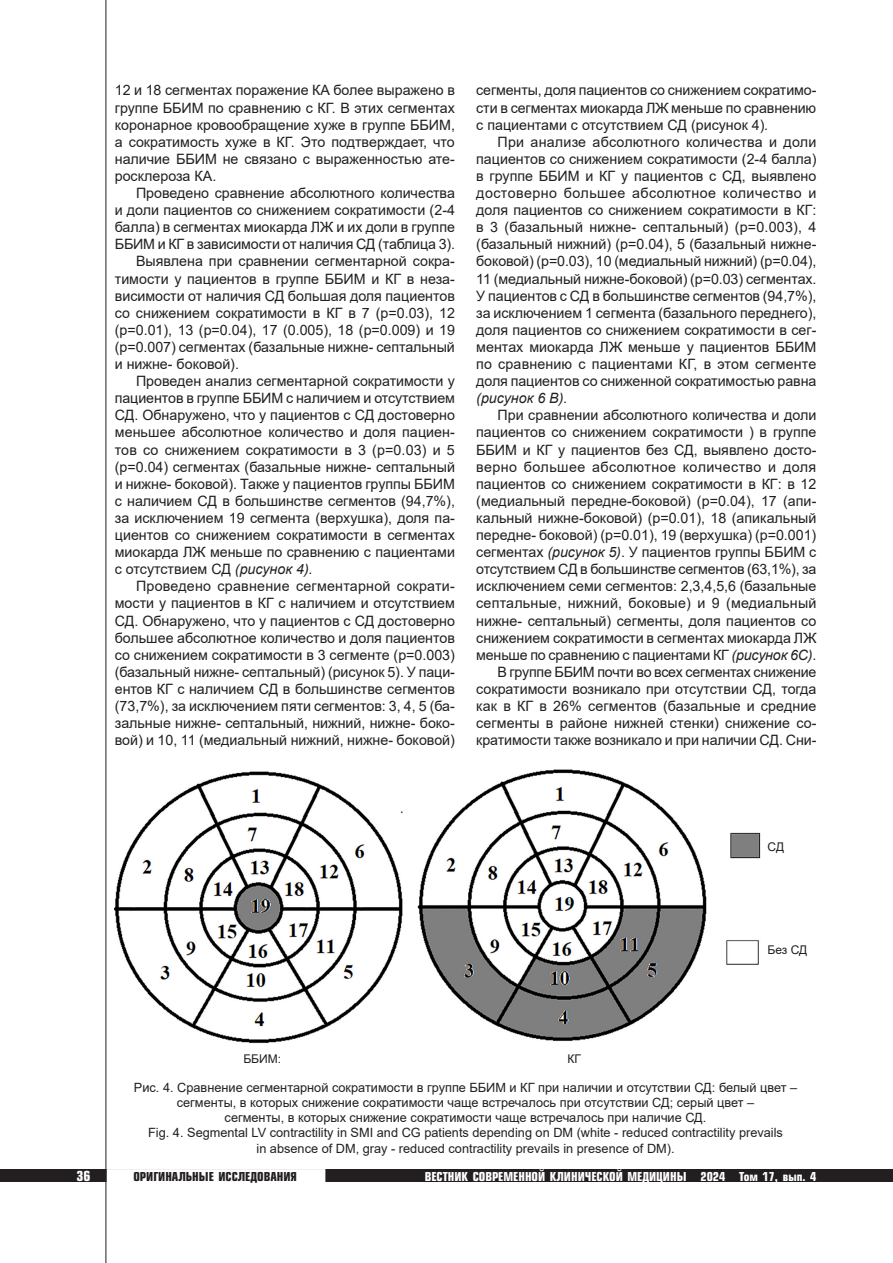
<style>
.page{position:relative;width:893px;height:1263px;background:#fff}
.page>*{position:absolute;margin:0;border:0;box-sizing:border-box;transform-origin:0 0}
.Основной_текст{font:14.25px/17.1px "Arial";color:#231f20;text-align:justify}
.t1{font:700 13.5px "Europe Cond";color:#fff}
.Рисунок-подпись{font:12.75px/15.3px "Arial";color:#231f20;text-align:center}
.t2{font:700 12px "Europe Cond";color:#fff}
.t3{font:700 12px "Europe Cond";color:#231f20}
.Рисунок-надпись{font:12px "Arial";color:#231f20}
.s1{font-style:italic}
</style>
<div class="page">
<div style="left:0;top:1169px;width:893px;height:13px;background:#231f20"></div>
<div style="left:107px;top:1169px;width:218px;height:13px;background:#fff;border:2px solid #fff"></div>
<hr style="left:106px;top:0;width:1px;height:1263px;background:#231f20">
<img style="left:115px;top:769px;width:646px;height:275px">
<p class="Основной_текст" style="left:115px;top:82px;width:342px">12 и 18 сегментах поражение КА более выражено в группе ББИМ по сравнению с КГ. В этих сегментах коронарное кровообращение хуже в группе ББИМ, а сократимость хуже в КГ. Это подтверждает, что наличие ББИМ не связано с выраженностью ате&shy;росклероза КА.</p>
<p class="Основной_текст" style="left:115px;top:184px;width:342px;text-indent:21px">Проведено сравнение абсолютного количества и доли пациентов со снижением сократимости (2-4 балла) в сегментах миокарда ЛЖ и их доли в группе ББИМ и КГ в зависимости от наличия СД (таблица 3).</p>
<p class="Основной_текст" style="left:115px;top:253px;width:342px;text-indent:21px">Выявлена при сравнении сегментарной сокра&shy;тимости у пациентов в группе ББИМ и КГ в неза&shy;висимости от наличия СД большая доля пациентов со снижением сократимости в КГ в 7 (р=0.03), 12 (р=0.01), 13 (р=0.04), 17 (0.005), 18 (р=0.009) и 19 (р=0.007) сегментах (базальные нижне- септальный и нижне- боковой).</p>
<p class="Основной_текст" style="left:115px;top:372px;width:342px;text-indent:21px">Проведен анализ сегментарной сократимости у пациентов в группе ББИМ с наличием и отсутствием СД. Обнаружено, что у пациентов с СД достоверно меньшее абсолютное количество и доля пациен&shy;тов со снижением сократимости в 3 (р=0.03) и 5 (р=0.04) сегментах (базальные нижне- септальный и нижне- боковой). Также у пациентов группы ББИМ с наличием СД в большинстве сегментов (94,7%), за исключением 19 сегмента (верхушка), доля па&shy;циентов со снижением сократимости в сегментах миокарда ЛЖ меньше по сравнению с пациентами с отсутствием СД <span class="s1">(рисунок 4).</span></p>
<p class="Основной_текст" style="left:115px;top:578px;width:342px;text-indent:21px">Проведено сравнение сегментарной сократи&shy;мости у пациентов в КГ с наличием и отсутствием СД. Обнаружено, что у пациентов с СД достоверно большее абсолютное количество и доля пациентов со снижением сократимости в 3 сегменте (р=0.003) (базальный нижне- септальный) (рисунок 5). У паци&shy;ентов КГ с наличием СД в большинстве сегментов (73,7%), за исключением пяти сегментов: 3, 4, 5 (ба&shy;зальные нижне- септальный, нижний, нижне- боко&shy;вой) и 10, 11 (медиальный нижний, нижне- боковой)</p>
<p class="Основной_текст" style="left:476px;top:82px;width:342px">сегменты, доля пациентов со снижением сократимо&shy;сти в сегментах миокарда ЛЖ меньше по сравнению с пациентами с отсутствием СД (рисунок 4)<span class="s1">.</span></p>
<p class="Основной_текст" style="left:476px;top:133px;width:342px;text-indent:21px">При анализе абсолютного количества и доли пациентов со снижением сократимости (2-4 балла) в группе ББИМ и КГ у пациентов с СД, выявлено достоверно большее абсолютное количество и доля пациентов со снижением сократимости в КГ: в 3 (базальный нижне- септальный) (р=0.003), 4 (базальный нижний) (р=0.04), 5 (базальный нижне&shy;боковой) (р=0.03), 10 (медиальный нижний) (р=0.04), 11 (медиальный нижне-боковой) (р=0.03) сегментах.<br>У пациентов с СД в большинстве сегментов (94,7%), за исключением 1 сегмента (базального переднего), доля пациентов со снижением сократимости в сег&shy;ментах миокарда ЛЖ меньше у пациентов ББИМ по сравнению с пациентами КГ, в этом сегменте доля пациентов со сниженной сократимостью равна <span class="s1">(рисунок 6 В).</span></p>
<p class="Основной_текст" style="left:476px;top:407px;width:342px;text-indent:21px">При сравнении абсолютного количества и доли пациентов со снижением сократимости ) в группе ББИМ и КГ у пациентов без СД, выявлено досто&shy;верно большее абсолютное количество и доля пациентов со снижением сократимости в КГ: в 12 (медиальный передне-боковой) (р=0.04), 17 (апи&shy;кальный нижне-боковой) (р=0.01), 18 (апикальный передне- боковой) (р=0.01), 19 (верхушка) (р=0.001) сегментах <span class="s1">(рисунок 5)</span>. У пациентов группы ББИМ с отсутствием СД в большинстве сегментов (63,1%), за исключением семи сегментов: 2,3,4,5,6 (базальные септальные, нижний, боковые) и 9 (медиальный нижне- септальный) сегменты, доля пациентов со снижением сократимости в сегментах миокарда ЛЖ меньше по сравнению с пациентами КГ <span class="s1">(рисунок 6С)</span>.</p>
<p class="Основной_текст" style="left:476px;top:663px;width:342px;text-indent:21px">В группе ББИМ почти во всех сегментах снижение сократимости возникало при отсутствии СД, тогда как в КГ в 26% сегментов (базальные и средние сегменты в районе нижней стенки) снижение со&shy;кратимости также возникало и при наличии СД. Сни-</p>
<p class="Рисунок-надпись" style="left:768px;top:838px;width:18px">СД</p>
<p class="Рисунок-надпись" style="left:768px;top:942px;width:41px">Без СД</p>
<p class="Рисунок-надпись" style="left:243px;top:1050px;width:39px">ББИМ:</p>
<p class="Рисунок-надпись" style="left:567px;top:1050px;width:15px">КГ</p>
<p class="Рисунок-подпись" style="left:134px;top:1079px;width:665px">Рис. 4. Сравнение сегментарной сократимости в группе ББИМ и КГ при наличии и отсутствии СД: белый цвет – сегменты, в которых снижение сократимости чаще встречалось при отсутствии СД; серый цвет –<br>сегменты, в которых снижение сократимости чаще встречалось при наличие СД.</p>
<p class="Рисунок-подпись" style="left:148px;top:1125px;width:636px">Fig. 4. Segmental LV contractility in SMI and CG patients depending on DM (white - reduced contractility prevails in absence of DM, gray - reduced contractility prevails in presence of DM).</p>
<p class="t1" style="left:76px;top:1167px;width:15px">36</p>
<p class="t3" style="left:133px;top:1168px;width:165px">ОРИГИНАЛЬНЫЕ ИССЛЕДОВАНИЯ</p>
<p class="t2" style="left:425px;top:1168px;width:393px">ВЕСТНИК СОВРЕМЕННОЙ КЛИНИЧЕСКОЙ МЕДИЦИНЫ 2024 Том 17, вып. 4</p>
</div>
